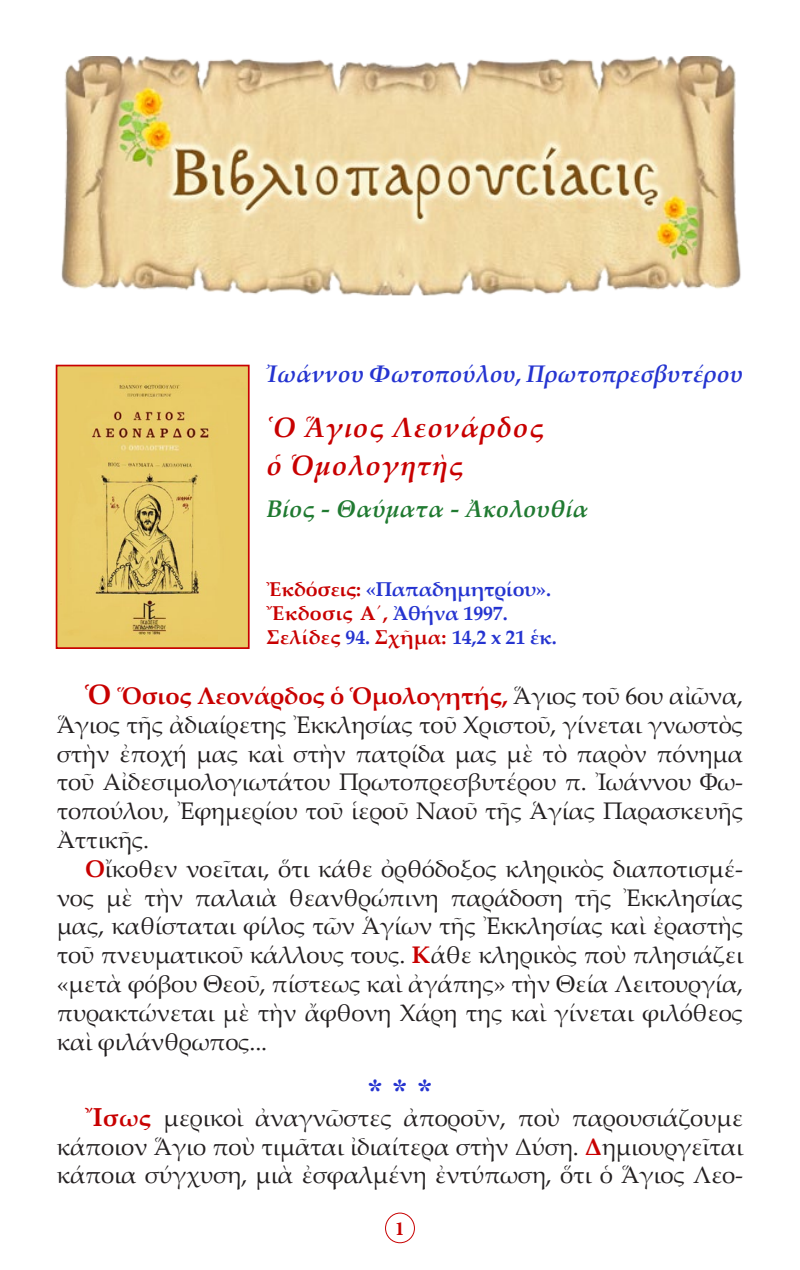
<style>
.page{position:relative;width:800px;height:1270px;background:#fff}
.page>*{position:absolute;margin:0;border:0;box-sizing:border-box;transform-origin:0 0}
.Asteriskoi{font:32px "CTOS New Times Bold Test 1";color:#2534d0}
.t1{font:italic 700 28px "Palatino Linotype";letter-spacing:.03em;color:#c80000}
.t2{font:24px/28.8px "Palatino Linotype";letter-spacing:-.01em;color:#231f20;text-align:justify}
.t3{font:italic 700 24px "Palatino Linotype";color:#2534d0}
.t4{font:italic 700 24px "Palatino Linotype";color:#207a31}
.t5{font:700 20px "Palatino Linotype";letter-spacing:.01em;color:#c80000}
.t6{font:700 20px "Palatino Linotype";letter-spacing:-.01em;color:#2534d0}
.t7{font:700 20px "Palatino Linotype";letter-spacing:-.01em;color:#c80000}
.t8{font:700 20px "Minion Pro";color:#c80000}
.s1{font-style:normal}
.s2{color:#c80000}
.s3{color:#2534d0}
.s4{font-weight:700;font-size:28px;color:#c80000}
.s5{font-weight:700;color:#c80000}
.s6{font-weight:700;font-size:26px;color:#c80000}
</style>
<div class="page">
<div style="left:385px;top:1213px;width:30px;height:30px;border:1px solid #c80000;border-radius:50%"></div>
<img style="left:61px;top:57px;width:680px;height:239px">
<img style="left:59px;top:368px;width:188px;height:278px">
<div style="left:56px;top:365px;width:194px;height:284px;border:2px solid #c80000"></div>
<p class="t3" style="left:267px;top:357px;width:478px">Ἰωάννου Φωτοπούλου, Πρωτοπρεσβυτέρου</p>
<p class="t1" style="left:267px;top:408px;width:279px"><span class="s1">῾</span>Ο Ἅγιος Λεονάρδος</p>
<p class="t1" style="left:267px;top:446px;width:198px">ὁ Ὁμολογητὴς</p>
<p class="t4" style="left:267px;top:491px;width:323px">Βίος - Θαύματα - Ἀκολουθία</p>
<p class="t6" style="left:267px;top:575px;width:286px"><span class="s2">Ἐκδόσεις:</span> «Παπαδημητρίου».</p>
<p class="t7" style="left:267px;top:599px;width:243px">Ἔκδοσις Α´, <span class="s3">Ἀθήνα 1997.</span></p>
<p class="t5" style="left:267px;top:623px;width:292px">Σελίδες <span class="s3">94.</span> Σχῆμα: <span class="s3">14,2 x 21 ἑκ.</span></p>
<p class="t2" style="left:57px;top:680px;width:688px;text-indent:28px"><span class="s4">Ὁ</span> <span class="s5">Ὅσιος Λεονάρδος ὁ Ὁμολογητής,</span> Ἅγιος τοῦ 6ου αἰῶνα, Ἅγιος τῆς ἀδιαίρετης Ἐκκλησίας τοῦ Χριστοῦ, γίνεται γνωστὸς στὴν ἐποχή μας καὶ στὴν πατρίδα μας μὲ τὸ παρὸν πόνημα τοῦ Αἰδεσιμολογιωτάτου Πρωτοπρεσβυτέρου π. Ἰωάννου Φω&shy;τοπούλου, Ἐφημερίου τοῦ ἱεροῦ Ναοῦ τῆς Ἁγίας Παρασκευῆς Ἀττικῆς.</p>
<p class="t2" style="left:57px;top:853px;width:688px;text-indent:28px"><span class="s5">Ο</span>ἴκοθεν νοεῖται, ὅτι κάθε ὀρθόδοξος κληρικὸς διαποτισμέ&shy;νος μὲ τὴν παλαιὰ θεανθρώπινη παράδοση τῆς Ἐκκλησίας μας, καθίσταται φίλος τῶν Ἁγίων τῆς Ἐκκλησίας καὶ ἐραστὴς τοῦ πνευματικοῦ κάλλους τους. <span class="s5">Κ</span>άθε κληρικὸς ποὺ πλησιάζει «μετὰ φόβου Θεοῦ, πίστεως καὶ ἀγάπης» τὴν Θεία Λειτουργία, πυρακτώνεται μὲ τὴν ἄφθονη Χάρη της καὶ γίνεται φιλόθεος καὶ φιλάνθρωπος...</p>
<p class="Asteriskoi" style="left:367px;top:1072px;width:67px">* * *</p>
<p class="t2" style="left:57px;top:1102px;width:688px;text-indent:28px"><span class="s6">Ἴ</span><span class="s5">σως</span> μερικοὶ ἀναγνῶστες ἀποροῦν, ποὺ παρουσιάζουμε κάποιον Ἅγιο ποὺ τιμᾶται ἰδιαίτερα στὴν Δύση. <span class="s5">Δ</span>ημιουργεῖται κάποια σύγχυση, μιὰ ἐσφαλμένη ἐντύπωση, ὅτι ὁ Ἅγιος Λεο-</p>
<p class="t8" style="left:395px;top:1214px;width:11px">1</p>
</div>
